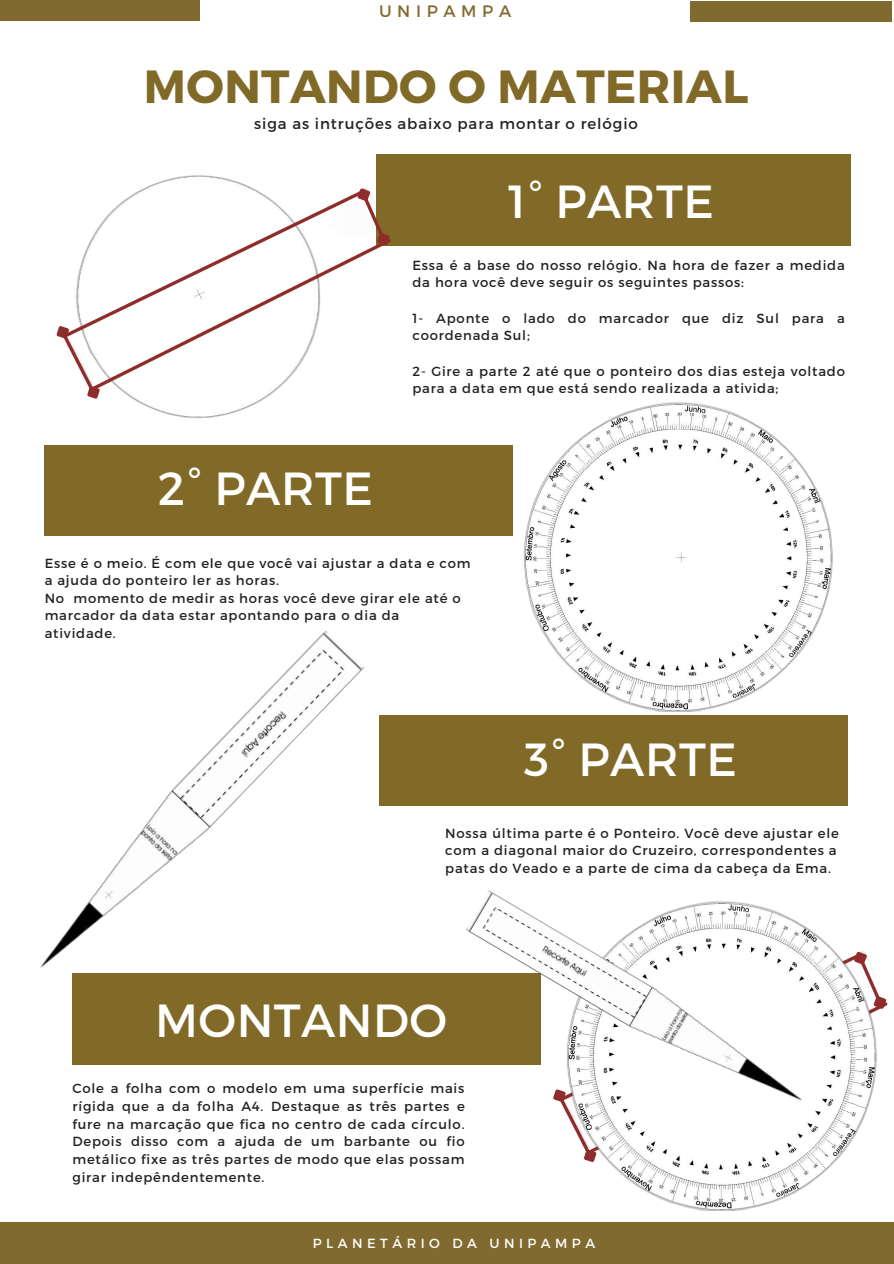
<style>
.page{position:relative;width:894px;height:1264px;background:#fff}
.page>*{position:absolute;margin:0;border:0;box-sizing:border-box;transform-origin:0 0}
.t1{font:46.35px "Montserrat";letter-spacing:.01em;color:#fff}
.t2{font:700 46.35px "Montserrat";letter-spacing:.01em;color:#816a27}
.t3{font:16.5px "Montserrat";letter-spacing:.34em;color:#816a2f}
.t4{font:15px "Montserrat";letter-spacing:.06em;color:#222}
.t5{font:13.2px/17.5px "Montserrat";letter-spacing:.06em;color:#222}
.t6{font:13.2px "Montserrat";letter-spacing:.34em;color:#fff}
</style>
<div class="page">
<img style="left:126px;top:175px;width:271px;height:244px">
<div style="left:376px;top:154px;width:474px;height:91px;background:#816a27"></div>
<div style="left:44px;top:445px;width:468px;height:90px;background:#816a27"></div>
<div style="left:379px;top:715px;width:468px;height:90px;background:#816a27"></div>
<div style="left:72px;top:973px;width:469px;height:91px;background:#816a27"></div>
<div style="left:0;top:1221px;width:893px;height:42px;background:#816a2f"></div>
<svg style="left:76px;top:186px;width:275px;height:133px"></svg>
<svg style="left:86px;top:236px;width:307px;height:158px"></svg>
<svg style="left:351px;top:182px;width:45px;height:70px"></svg>
<svg style="left:56px;top:319px;width:51px;height:80px"></svg>
<img style="left:40px;top:631px;width:325px;height:337px">
<img style="left:524px;top:402px;width:309px;height:310px">
<img style="left:584px;top:951px;width:304px;height:259px">
<img style="left:458px;top:890px;width:388px;height:260px">
<div style="left:0;top:0;width:199px;height:21px;background:#816a2f"></div>
<div style="left:690px;top:1px;width:201px;height:20px;background:#816a2f"></div>
<p class="t3" style="left:379px;top:1px;width:134px">UNIPAMPA</p>
<h1 class="t2" style="left:144px;top:56px;width:606px">MONTANDO O MATERIAL</h1>
<p class="t4" style="left:254px;top:114px;width:385px">siga as intruções abaixo para montar o relógio</p>
<h1 class="t1" style="left:508px;top:171px;width:207px">1° PARTE</h1>
<h1 class="t1" style="left:158px;top:458px;width:216px">2° PARTE</h1>
<p class="t5" style="left:412px;top:256px;width:434px">Essa é a base do nosso relógio. Na hora de fazer a medida da hora você deve seguir os seguintes passos:</p>
<p class="t5" style="left:412px;top:308px;width:434px">1- Aponte o lado do marcador que diz Sul para a coordenada Sul;</p>
<p class="t5" style="left:412px;top:361px;width:434px">2- Gire a parte 2 até que o ponteiro dos dias esteja voltado para a data em que está sendo realizada a ativida;</p>
<p class="t5" style="left:45px;top:553px;width:427px">Esse é o meio. É com ele que você vai ajustar a data e com a ajuda do ponteiro ler as horas.<br>No momento de medir as horas você deve girar ele até o marcador da data estar apontando para o dia da atividade.</p>
<h1 class="t1" style="left:524px;top:729px;width:214px">3° PARTE</h1>
<p class="t5" style="left:445px;top:823px;width:395px">Nossa última parte é o Ponteiro. Você deve ajustar ele com a diagonal maior do Cruzeiro, correspondentes a patas do Veado e a parte de cima da cabeça da Ema.</p>
<h1 class="t1" style="left:155px;top:990px;width:293px">MONTANDO</h1>
<p class="t5" style="left:72px;top:1079px;width:394px;text-align:justify">Cole a folha com o modelo em uma superfície mais rígida que a da folha A4. Destaque as três partes e fure na marcação que fica no centro de cada círculo.<br>Depois disso com a ajuda de um barbante ou fio metálico fixe as três partes de modo que elas possam girar indepêndentemente.</p>
<p class="t6" style="left:312px;top:1234px;width:284px">PLANETÁRIO DA UNIPAMPA</p>
</div>
